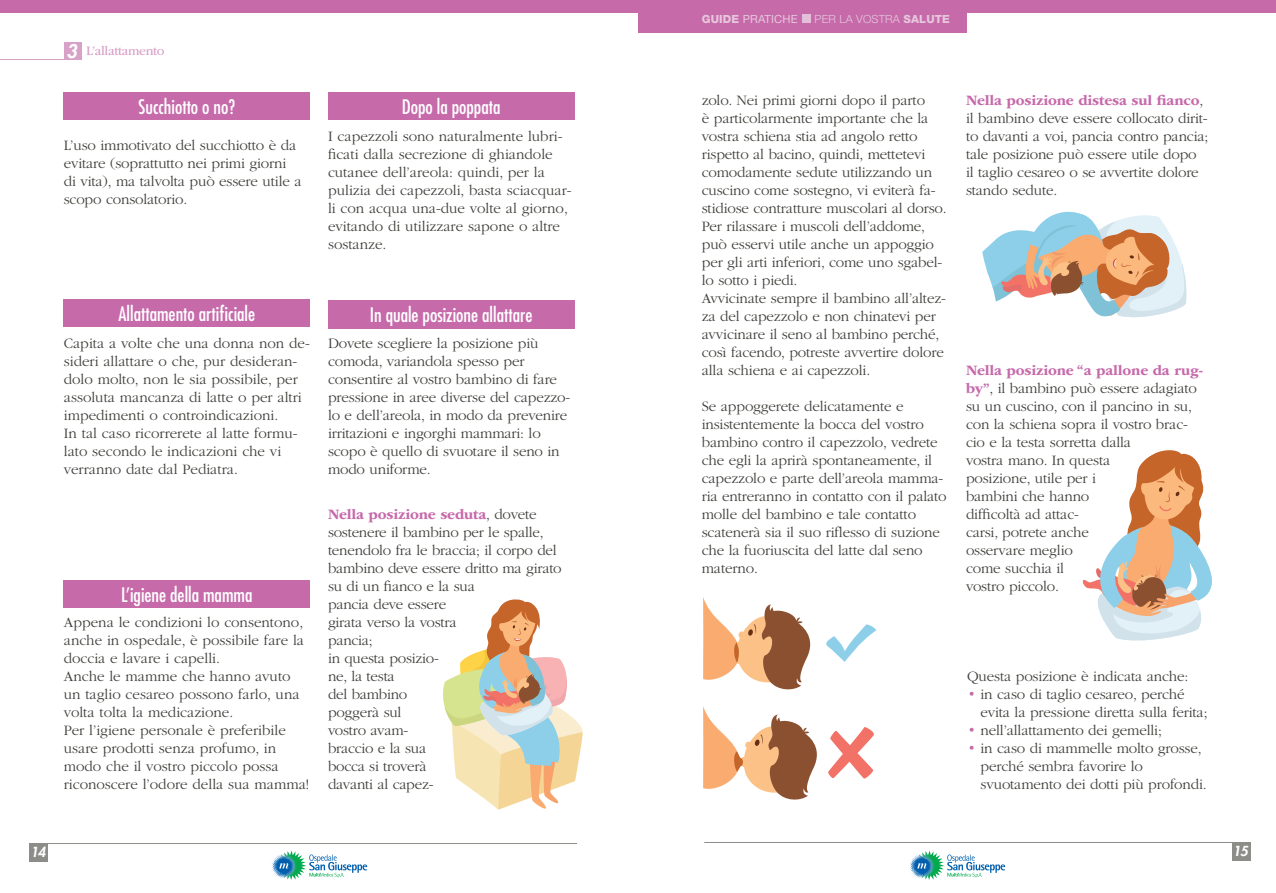
<style>
.page{position:relative;width:1276px;height:893px;background:#fff}
.page>*{position:absolute;margin:0;border:0;box-sizing:border-box;transform-origin:0 0}
.t1{font:condensed 19.5px "Futura Std";color:#fff}
.t2{font:300 15px/18px "ITC Garamond Std";letter-spacing:-.01em;color:#3e3d39}
.t3{font:13.5px "ITC Garamond Std";letter-spacing:-.03em;color:#d8a1c8}
.t4{font:italic 800 13.5px "Futura Std";color:#fff}
.t5{font:300 11.25px "Helvetica Neue LT Std";letter-spacing:.015em;color:#e7c7de}
.t6{font:11.25px "Helvetica Neue LT Std";letter-spacing:.015em;color:#e7c7de}
.s1{font-family:"Futura Std";font-weight:800;font-style:italic;font-size:18.3px;color:#fff}
.s2{font-weight:700;color:#c66aaa}
.s3{font-weight:800}
.s4{color:#c66aaa}
</style>
<div class="page">
<svg style="left:443px;top:599px;width:140px;height:211px"></svg>
<svg style="left:1082px;top:450px;width:130px;height:191px"></svg>
<div style="left:64px;top:93px;width:246px;height:27px;background:#c66aaa"></div>
<div style="left:64px;top:300px;width:246px;height:27px;background:#c66aaa"></div>
<div style="left:64px;top:580px;width:246px;height:27px;background:#c66aaa"></div>
<div style="left:328px;top:300px;width:246px;height:28px;background:#c66aaa"></div>
<div style="left:0;top:0;width:1276px;height:13px;background:#c66aaa"></div>
<div style="left:638px;top:0;width:328px;height:33px;background:#c66aaa"></div>
<div style="left:802px;top:15px;width:8px;height:8px;background:#e4bfda"></div>
<div style="left:328px;top:93px;width:246px;height:27px;background:#c66aaa"></div>
<div style="left:30px;top:843px;width:18px;height:18px;background:#8c8d88"></div>
<hr style="left:704px;top:842px;width:529px;height:1px;background:#8c8d88">
<div style="left:1232px;top:842px;width:18px;height:18px;background:#8c8d88"></div>
<hr style="left:48px;top:843px;width:529px;height:1px;background:#8c8d88">
<svg style="left:982px;top:211px;width:205px;height:107px"></svg>
<svg style="left:703px;top:597px;width:173px;height:93px"></svg>
<svg style="left:703px;top:706px;width:171px;height:94px"></svg>
<svg style="left:271px;top:850px;width:96px;height:30px"></svg>
<svg style="left:909px;top:850px;width:96px;height:30px"></svg>
<div style="left:64px;top:42px;width:18px;height:17px;background:#d8a1c8"></div>
<hr style="left:0;top:59px;width:82px;height:1px;background:#d8a1c8">
<p class="t3" style="left:66px;top:43px;width:100px"><span class="s1">3</span> L’allattamento</p>
<h1 class="t1" style="left:139px;top:95px;width:98px">Succhiotto o no?</h1>
<p class="t2" style="left:64px;top:137px;width:239px">L’uso immotivato del succhiotto è da evitare (soprattutto nei primi giorni di vita), ma talvolta può essere utile a scopo consolatorio.</p>
<h1 class="t1" style="left:402px;top:95px;width:100px">Dopo la poppata</h1>
<p class="t2" style="left:328px;top:127px;width:245px">I capezzoli sono naturalmente lubri&shy;ficati dalla secrezione di ghiandole cutanee dell’areola: quindi, per la pulizia dei capezzoli, basta sciacquar&shy;li con acqua una-due volte al giorno, evitando di utilizzare sapone o altre sostanze.</p>
<h1 class="t1" style="left:119px;top:302px;width:138px">Allattamento artificiale</h1>
<p class="t2" style="left:64px;top:335px;width:248px">Capita a volte che una donna non de&shy;sideri allattare o che, pur desideran&shy;dolo molto, non le sia possibile, per assoluta mancanza di latte o per altri impedimenti o controindicazioni.<br>In tal caso ricorrerete al latte formu&shy;lato secondo le indicazioni che vi verranno date dal Pediatra.</p>
<h1 class="t1" style="left:121px;top:583px;width:133px">L’igiene della mamma</h1>
<p class="t2" style="left:64px;top:614px;width:247px">Appena le condizioni lo consentono, anche in ospedale, è possibile fare la doccia e lavare i capelli.<br>Anche le mamme che hanno avuto un taglio cesareo possono farlo, una volta tolta la medicazione.<br>Per l’igiene personale è preferibile usare prodotti senza profumo, in modo che il vostro piccolo possa riconoscere l’odore della sua mamma!</p>
<h1 class="t1" style="left:370px;top:303px;width:164px">In quale posizione allattare</h1>
<p class="t2" style="left:328px;top:335px;width:244px">Dovete scegliere la posizione più comoda, variandola spesso per consentire al vostro bambino di fare pressione in aree diverse del capezzo&shy;lo e dell’areola, in modo da prevenire irritazioni e ingorghi mammari: lo scopo è quello di svuotare il seno in modo uniforme.</p>
<p class="t2" style="left:328px;top:506px;width:235px"><span class="s2">Nella posizione seduta</span>, dovete sostenere il bambino per le spalle, tenendolo fra le braccia; il corpo del bambino deve essere dritto ma girato su di un fianco e la sua<br>pancia deve essere<br>girata verso la vostra<br>pancia;<br>in questa posizio-<br>ne, la testa<br>del bambino<br>poggerà sul<br>vostro avam-<br>braccio e la sua<br>bocca si troverà<br>davanti al capez-</p>
<p class="t6" style="left:702px;top:12px;width:97px"><span class="s3">GUIDE</span> PRATICHE</p>
<p class="t5" style="left:814px;top:12px;width:137px">PER LA VOSTRA <span class="s3">SALUTE</span></p>
<p class="t2" style="left:702px;top:91px;width:246px">zolo. Nei primi giorni dopo il parto<br>è particolarmente importante che la vostra schiena stia ad angolo retto rispetto al bacino, quindi, mettetevi comodamente sedute utilizzando un cuscino come sostegno, vi eviterà fa&shy;stidiose contratture muscolari al dorso.<br>Per rilassare i muscoli dell’addome, può esservi utile anche un appoggio per gli arti inferiori, come uno sgabel&shy;lo sotto i piedi.<br>Avvicinate sempre il bambino all’altez&shy;za del capezzolo e non chinatevi per avvicinare il seno al bambino perché, così facendo, potreste avvertire dolore alla schiena e ai capezzoli.</p>
<p class="t2" style="left:702px;top:397px;width:246px">Se appoggerete delicatamente e insistentemente la bocca del vostro bambino contro il capezzolo, vedrete che egli la aprirà spontaneamente, il capezzolo e parte dell’areola mamma&shy;ria entreranno in contatto con il palato molle del bambino e tale contatto scatenerà sia il suo riflesso di suzione che la fuoriuscita del latte dal seno materno.</p>
<p class="t2" style="left:966px;top:91px;width:244px"><span class="s2">Nella posizione distesa sul fianco</span>, il bambino deve essere collocato dirit&shy;to davanti a voi, pancia contro pancia; tale posizione può essere utile dopo<br>il taglio cesareo o se avvertite dolore stando sedute.</p>
<p class="t2" style="left:966px;top:362px;width:238px"><span class="s2">Nella posizione “a pallone da rug&shy;by”</span>, il bambino può essere adagiato su un cuscino, con il pancino in su, con la schiena sopra il vostro brac&shy;cio e la testa sorretta dalla<br>vostra mano. In questa<br>posizione, utile per i<br>bambini che hanno<br>difficoltà ad attac-<br>carsi, potrete anche<br>osservare meglio<br>come succhia il<br>vostro piccolo.</p>
<p class="t2" style="left:967px;top:668px;width:223px">Questa posizione è indicata anche:</p>
<p class="t2" style="left:980px;top:686px;width:228px;text-indent:-14px"><span class="s4">•</span> in caso di taglio cesareo, perché evita la pressione diretta sulla ferita;</p>
<p class="t2" style="left:967px;top:722px;width:196px"><span class="s4">•</span> nell’allattamento dei gemelli;</p>
<p class="t2" style="left:980px;top:740px;width:228px;text-indent:-14px"><span class="s4">•</span> in caso di mammelle molto grosse, perché sembra favorire lo svuotamento dei dotti più profondi.</p>
<p class="t4" style="left:30px;top:844px;width:17px">14</p>
<p class="t4" style="left:1232px;top:842px;width:17px">15</p>
</div>
